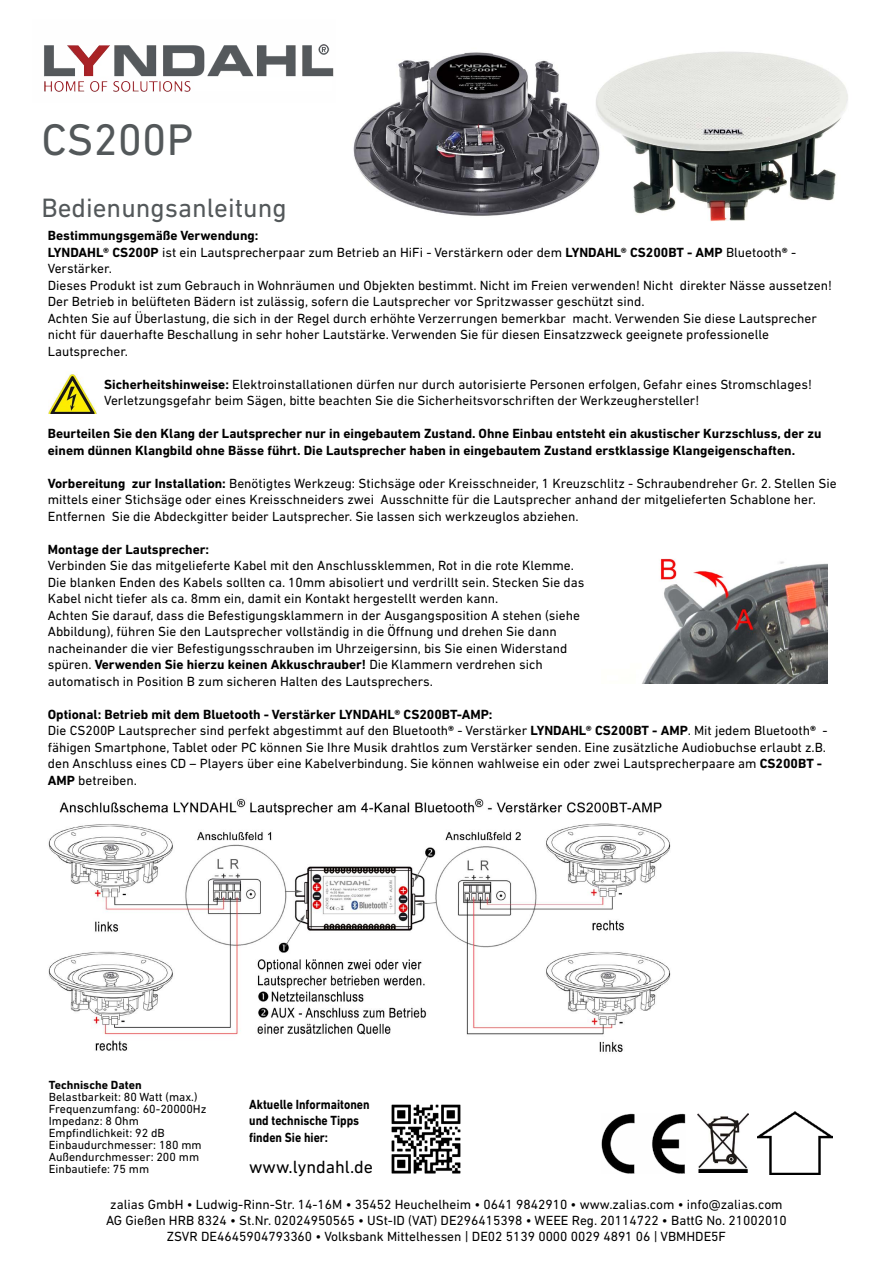
<style>
.page{position:relative;width:893px;height:1263px;background:#fff}
.page>*{position:absolute;margin:0;border:0;box-sizing:border-box;transform-origin:0 0}
.t1{font:45px "DIN Next LT Pro";color:#53585a}
.t2{font:27px "DIN Next LT Pro";color:#53585a}
.t3{font:18px "DIN Next LT Pro";color:#000}
.t4{font:13.5px/16.5px "DIN Next LT Pro";color:#000}
.t5{font:700 13.5px/16.5px "DIN Next LT Pro";color:#000}
.t6{font:700 13.5px/16.5px "DIN Next LT Pro";color:#000;scale:.87 1}
.t7{font:12px "DIN Next LT Pro";color:#000}
.t8{font:700 12px "DIN Next LT Pro";color:#000}
.s1{font-weight:700}
</style>
<div class="page">
<img style="left:353px;top:51px;width:495px;height:170px">
<img style="left:642px;top:558px;width:185px;height:125px">
<img style="left:49px;top:374px;width:48px;height:40px">
<img style="left:48px;top:798px;width:623px;height:255px">
<img style="left:697px;top:1113px;width:52px;height:60px">
<img style="left:601px;top:1114px;width:84px;height:60px">
<img style="left:758px;top:1111px;width:75px;height:63px">
<img style="left:44px;top:44px;width:290px;height:48px">
<img style="left:391px;top:1104px;width:70px;height:70px">
<p class="t1" style="left:41px;top:114px;width:153px">CS200P</p>
<p class="t2" style="left:41px;top:192px;width:247px">Bedienungsanleitung</p>
<p class="t5" style="left:48px;top:227px;width:212px">Bestimmungsgemäße Verwendung:</p>
<p class="t4" style="left:48px;top:244px;width:786px"><span class="s1">LYNDAHL® CS200P</span> ist ein Lautsprecherpaar zum Betrieb an HiFi - Verstärkern oder dem <span class="s1">LYNDAHL® CS200BT - AMP</span> Bluetooth<span class="s1">®</span> - Verstärker.<br>Dieses Produkt ist zum Gebrauch in Wohnräumen und Objekten bestimmt. Nicht im Freien verwenden! Nicht direkter Nässe aussetzen!<br>Der Betrieb in belüfteten Bädern ist zulässig, sofern die Lautsprecher vor Spritzwasser geschützt sind.<br>Achten Sie auf Überlastung, die sich in der Regel durch erhöhte Verzerrungen bemerkbar macht. Verwenden Sie diese Lautsprecher nicht für dauerhafte Beschallung in sehr hoher Lautstärke. Verwenden Sie für diesen Einsatzzweck geeignete professionelle Lautsprecher.</p>
<p class="t4" style="left:104px;top:376px;width:709px"><span class="s1">Sicherheitshinweise:</span> Elektroinstallationen dürfen nur durch autorisierte Personen erfolgen, Gefahr eines Stromschlages!<br>Verletzungsgefahr beim Sägen, bitte beachten Sie die Sicherheitsvorschriften der Werkzeughersteller!</p>
<p class="t5" style="left:48px;top:425px;width:775px">Beurteilen Sie den Klang der Lautsprecher nur in eingebautem Zustand. Ohne Einbau entsteht ein akustischer Kurzschluss, der zu einem dünnen Klangbild ohne Bässe führt. Die Lautsprecher haben in eingebautem Zustand erstklassige Klangeigenschaften.</p>
<p class="t4" style="left:48px;top:475px;width:790px"><span class="s1">Vorbereitung zur Installation:</span> Benötigtes Werkzeug: Stichsäge oder Kreisschneider, 1 Kreuzschlitz - Schraubendreher Gr. 2. Stellen Sie mittels einer Stichsäge oder eines Kreisschneiders zwei Ausschnitte für die Lautsprecher anhand der mitgelieferten Schablone her.<br>Entfernen Sie die Abdeckgitter beider Lautsprecher. Sie lassen sich werkzeuglos abziehen.</p>
<p class="t5" style="left:48px;top:541px;width:163px">Montage der Lautsprecher:</p>
<p class="t4" style="left:48px;top:557px;width:538px">Verbinden Sie das mitgelieferte Kabel mit den Anschlussklemmen, Rot in die rote Klemme.<br>Die blanken Enden des Kabels sollten ca. 10mm abisoliert und verdrillt sein. Stecken Sie das<br>Kabel nicht tiefer als ca. 8mm ein, damit ein Kontakt hergestellt werden kann.</p>
<p class="t4" style="left:48px;top:607px;width:534px">Achten Sie darauf, dass die Befestigungsklammern in der Ausgangsposition A stehen (siehe Abbildung), führen Sie den Lautsprecher vollständig in die Öffnung und drehen Sie dann nacheinander die vier Befestigungsschrauben im Uhrzeigersinn, bis Sie einen Widerstand spüren. <span class="s1">Verwenden Sie hierzu keinen Akkuschrauber!</span> Die Klammern verdrehen sich automatisch in Position B zum sicheren Halten des Lautsprechers.</p>
<p class="t5" style="left:48px;top:706px;width:446px">Optional: Betrieb mit dem Bluetooth - Verstärker LYNDAHL® CS200BT-AMP:</p>
<p class="t4" style="left:48px;top:722px;width:781px">Die CS200P Lautsprecher sind perfekt abgestimmt auf den Bluetooth<span class="s1">®</span> - Verstärker <span class="s1">LYNDAHL® CS200BT - AMP</span>. Mit jedem Bluetooth<span class="s1">®</span> - fähigen Smartphone, Tablet oder PC können Sie Ihre Musik drahtlos zum Verstärker senden. Eine zusätzliche Audiobuchse erlaubt z.B. den Anschluss eines CD – Players über eine Kabelverbindung. Sie können wahlweise ein oder zwei Lautsprecherpaare am <span class="s1">CS200BT - AMP</span> betreiben.</p>
<p class="t8" style="left:49px;top:1078px;width:94px">Technische Daten</p>
<p class="t7" style="left:49px;top:1090px;width:150px">Belastbarkeit: 80 Watt (max.)</p>
<p class="t7" style="left:49px;top:1102px;width:159px">Frequenzumfang: 60-20000Hz</p>
<p class="t7" style="left:49px;top:1114px;width:92px">Impedanz: 8 Ohm</p>
<p class="t7" style="left:49px;top:1126px;width:117px">Empfindlichkeit: 92 dB</p>
<p class="t7" style="left:49px;top:1138px;width:154px">Einbaudurchmesser: 180 mm</p>
<p class="t7" style="left:49px;top:1150px;width:152px">Außendurchmesser: 200 mm</p>
<p class="t7" style="left:49px;top:1162px;width:102px">Einbautiefe: 75 mm</p>
<p class="t4" style="left:110px;top:1196px;width:674px">zalias GmbH • Ludwig-Rinn-Str. 14-16M • 35452 Heuchelheim • 0641 9842910 • www.zalias.com • info@zalias.com</p>
<p class="t4" style="left:106px;top:1212px;width:682px">AG Gießen HRB 8324 • St.Nr. 02024950565 • USt-ID (VAT) DE296415398 • WEEE Reg. 20114722 • BattG No. 21002010</p>
<p class="t4" style="left:167px;top:1228px;width:561px">ZSVR DE4645904793360 • Volksbank Mittelhessen | DE02 5139 0000 0029 4891 06 | VBMHDE5F</p>
<p class="t6" style="left:249px;top:1096px;width:140px">Aktuelle Informaitonen</p>
<p class="t6" style="left:249px;top:1112px;width:128px">und technische Tipps finden Sie hier:</p>
<p class="t3" style="left:249px;top:1157px;width:126px">www.lyndahl.de</p>
</div>
